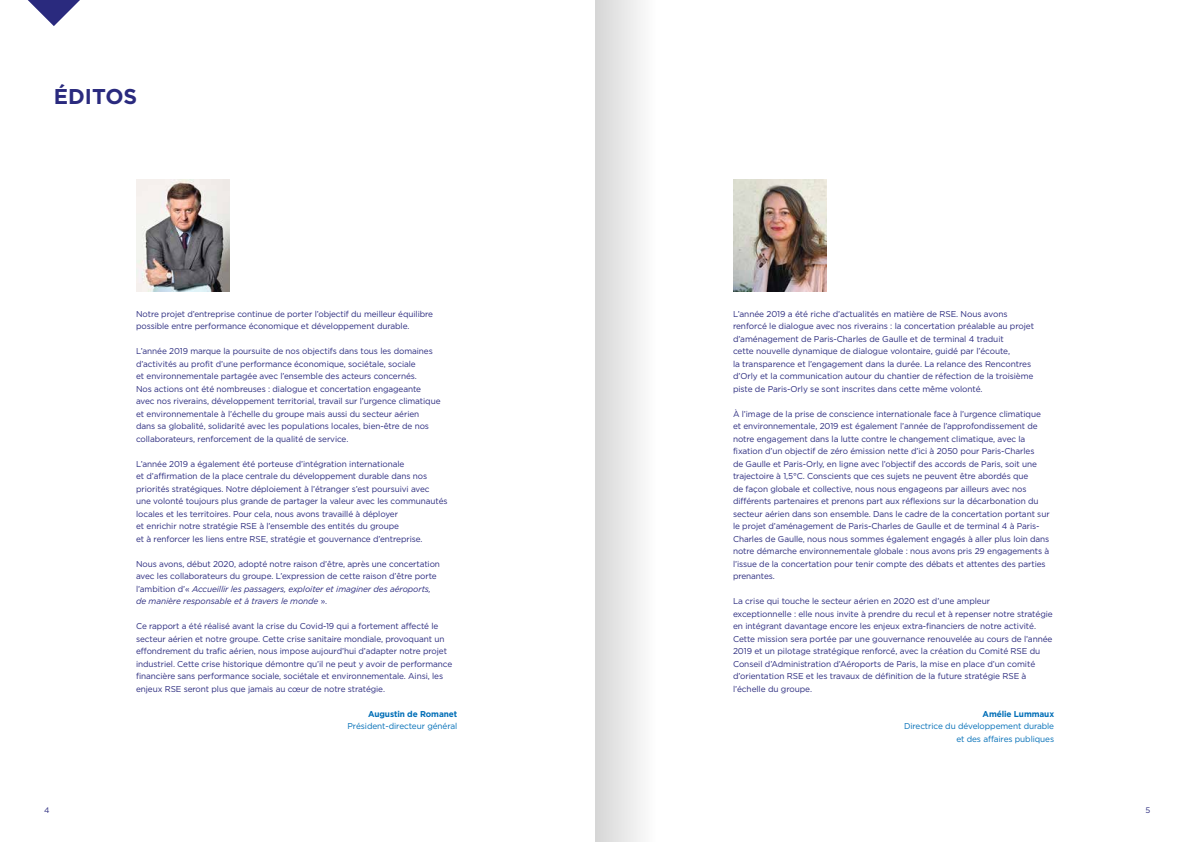
<style>
.page{position:relative;width:1191px;height:842px;background:#fff}
.page>*{position:absolute;margin:0;border:0;box-sizing:border-box;transform-origin:0 0}
.t1{font:700 21.4px "Gotham";color:#2a2a7e}
.t2{font:8.5px/12.5px "Gotham";letter-spacing:-.01em;color:#2a2a7e}
.t3{font:8.5px/12.5px "Gotham";letter-spacing:-.01em;color:#006eb7;text-align:right}
.t4{font:700 8.5px "Gotham";letter-spacing:-.01em;color:#006eb7}
.t5{font:8px "Gotham";color:#2a2a7e}
.s1{font-style:italic}
</style>
<div class="page">
<img style="left:136px;top:179px;width:94px;height:113px">
<img style="left:733px;top:179px;width:93px;height:113px">
<svg style="left:28px;top:0;width:52px;height:26px"></svg>
<div style="left:595px;top:0;width:65px;height:842px;background:linear-gradient(to right,#d6d6d6,#fff)"></div>
<h1 class="t1" style="left:54px;top:84px;width:85px">ÉDITOS</h1>
<p class="t2" style="left:136px;top:307px;width:298px">Notre projet d’entreprise continue de porter l’objectif du meilleur équilibre possible entre performance économique et développement durable.</p>
<p class="t2" style="left:136px;top:345px;width:306px">L’année 2019 marque la poursuite de nos objectifs dans tous les domaines d’activités au profit d’une performance économique, sociétale, sociale<br>et environnementale partagée avec l’ensemble des acteurs concernés.<br>Nos actions ont été nombreuses : dialogue et concertation engageante avec nos riverains, développement territorial, travail sur l’urgence climatique et environnementale à l’échelle du groupe mais aussi du secteur aérien dans sa globalité, solidarité avec les populations locales, bien-être de nos collaborateurs, renforcement de la qualité de service.</p>
<p class="t2" style="left:136px;top:457px;width:313px">L’année 2019 a également été porteuse d’intégration internationale<br>et d’affirmation de la place centrale du développement durable dans nos priorités stratégiques. Notre déploiement à l’étranger s’est poursuivi avec<br>une volonté toujours plus grande de partager la valeur avec les communautés locales et les territoires. Pour cela, nous avons travaillé à déployer<br>et enrichir notre stratégie RSE à l’ensemble des entités du groupe<br>et à renforcer les liens entre RSE, stratégie et gouvernance d’entreprise.</p>
<p class="t2" style="left:136px;top:557px;width:305px">Nous avons, début 2020, adopté notre raison d’être, après une concertation avec les collaborateurs du groupe. L’expression de cette raison d’être porte l’ambition d’« <span class="s1">Accueillir les passagers, exploiter et imaginer des aéroports, de manière responsable et à travers le monde</span> ».</p>
<p class="t2" style="left:136px;top:620px;width:318px">Ce rapport a été réalisé avant la crise du Covid-19 qui a fortement affecté le secteur aérien et notre groupe. Cette crise sanitaire mondiale, provoquant un effondrement du trafic aérien, nous impose aujourd’hui d’adapter notre projet industriel. Cette crise historique démontre qu’il ne peut y avoir de performance financière sans performance sociale, sociétale et environnementale. Ainsi, les enjeux RSE seront plus que jamais au cœur de notre stratégie.</p>
<p class="t4" style="left:368px;top:709px;width:91px">Augustin de Romanet</p>
<p class="t3" style="left:347px;top:720px;width:111px">Président-directeur général</p>
<p class="t2" style="left:733px;top:307px;width:303px">L’année 2019 a été riche d’actualités en matière de RSE. Nous avons renforcé le dialogue avec nos riverains : la concertation préalable au projet d’aménagement de Paris-Charles de Gaulle et de terminal 4 traduit<br>cette nouvelle dynamique de dialogue volontaire, guidé par l’écoute,<br>la transparence et l’engagement dans la durée. La relance des Rencontres d’Orly et la communication autour du chantier de réfection de la troisième piste de Paris-Orly se sont inscrites dans cette même volonté.</p>
<p class="t2" style="left:733px;top:407px;width:318px">À l’image de la prise de conscience internationale face à l’urgence climatique et environnementale, 2019 est également l’année de l’approfondissement de notre engagement dans la lutte contre le changement climatique, avec la fixation d’un objectif de zéro émission nette d’ici à 2050 pour Paris-Charles<br>de Gaulle et Paris-Orly, en ligne avec l’objectif des accords de Paris, soit une trajectoire à 1,5°C. Conscients que ces sujets ne peuvent être abordés que<br>de façon globale et collective, nous nous engageons par ailleurs avec nos différents partenaires et prenons part aux réflexions sur la décarbonation du secteur aérien dans son ensemble. Dans le cadre de la concertation portant sur le projet d’aménagement de Paris-Charles de Gaulle et de terminal 4 à Paris-Charles de Gaulle, nous nous sommes également engagés à aller plus loin dans notre démarche environnementale globale : nous avons pris 29 engagements à l’issue de la concertation pour tenir compte des débats et attentes des parties prenantes.</p>
<p class="t2" style="left:733px;top:595px;width:321px">La crise qui touche le secteur aérien en 2020 est d’une ampleur<br>exceptionnelle : elle nous invite à prendre du recul et à repenser notre stratégie en intégrant davantage encore les enjeux extra-financiers de notre activité.<br>Cette mission sera portée par une gouvernance renouvelée au cours de l’année 2019 et un pilotage stratégique renforcé, avec la création du Comité RSE du Conseil d’Administration d’Aéroports de Paris, la mise en place d’un comité d’orientation RSE et les travaux de définition de la future stratégie RSE à l’échelle du groupe.</p>
<p class="t4" style="left:982px;top:709px;width:73px">Amélie Lummaux</p>
<p class="t3" style="left:904px;top:720px;width:152px">Directrice du développement durable et des affaires publiques</p>
<p class="t5" style="left:44px;top:805px;width:7px">4</p>
<p class="t5" style="left:1145px;top:805px;width:6px">5</p>
</div>
